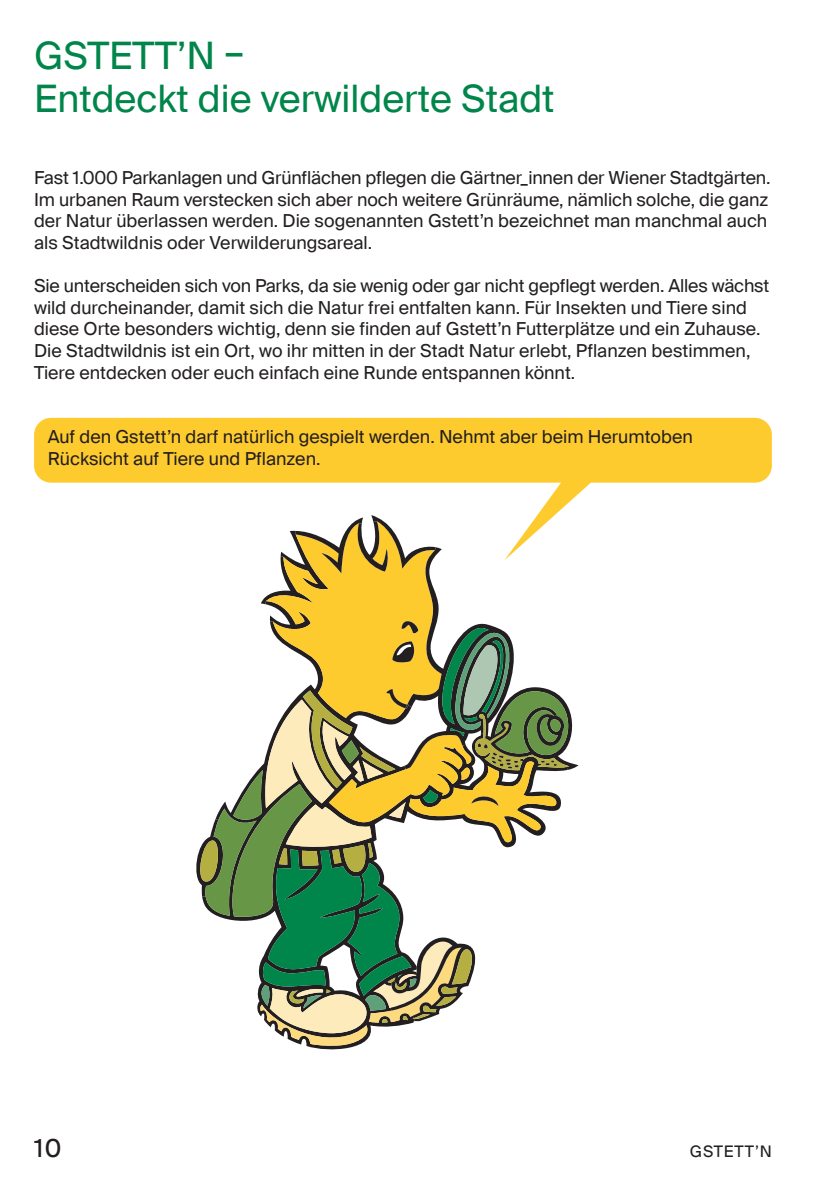
<style>
.page{position:relative;width:840px;height:1191px;background:#fff}
.page>*{position:absolute;margin:0;border:0;box-sizing:border-box;transform-origin:0 0}
.t1{font:38px/43.2px "Suisse Intl";color:#00854a}
.t2{font:25px "Suisse Intl";color:#231f20}
.t3{font:18px/21.6px "Suisse Intl";color:#231f20}
.t4{font:16px "Suisse Intl";letter-spacing:.05em;color:#231f20}
</style>
<div class="page">
<div style="left:34px;top:418px;width:737px;height:64px;background:#fecb2f;border-radius:17px"></div>
<svg style="left:191px;top:482px;width:403px;height:568px"></svg>
<p class="t1" style="left:34px;top:34px;width:521px">GSTETT’N –<br>Entdeckt die verwilderte Stadt</p>
<p class="t3" style="left:34px;top:167px;width:737px">Fast 1.000 Parkanlagen und Grünflächen pflegen die Gärtner_innen der Wiener Stadtgärten.<br>Im urbanen Raum verstecken sich aber noch weitere Grünräume, nämlich solche, die ganz der Natur überlassen werden. Die sogenannten Gstett’n bezeichnet man manchmal auch als Stadtwildnis oder Verwilderungsareal.</p>
<p class="t3" style="left:34px;top:275px;width:736px">Sie unterscheiden sich von Parks, da sie wenig oder gar nicht gepflegt werden. Alles wächst wild durcheinander, damit sich die Natur frei entfalten kann. Für Insekten und Tiere sind diese Orte besonders wichtig, denn sie finden auf Gstett’n Futterplätze und ein Zuhause.<br>Die Stadtwildnis ist ein Ort, wo ihr mitten in der Stadt Natur erlebt, Pflanzen bestimmen, Tiere entdecken oder euch einfach eine Runde entspannen könnt.</p>
<p class="t3" style="left:48px;top:426px;width:646px">Auf den Gstett’n darf natürlich gespielt werden. Nehmt aber beim Herumtoben<br>Rücksicht auf Tiere und Pflanzen.</p>
<p class="t2" style="left:34px;top:1132px;width:29px">10</p>
<p class="t4" style="left:689px;top:1141px;width:83px">GSTETT’N</p>
</div>
